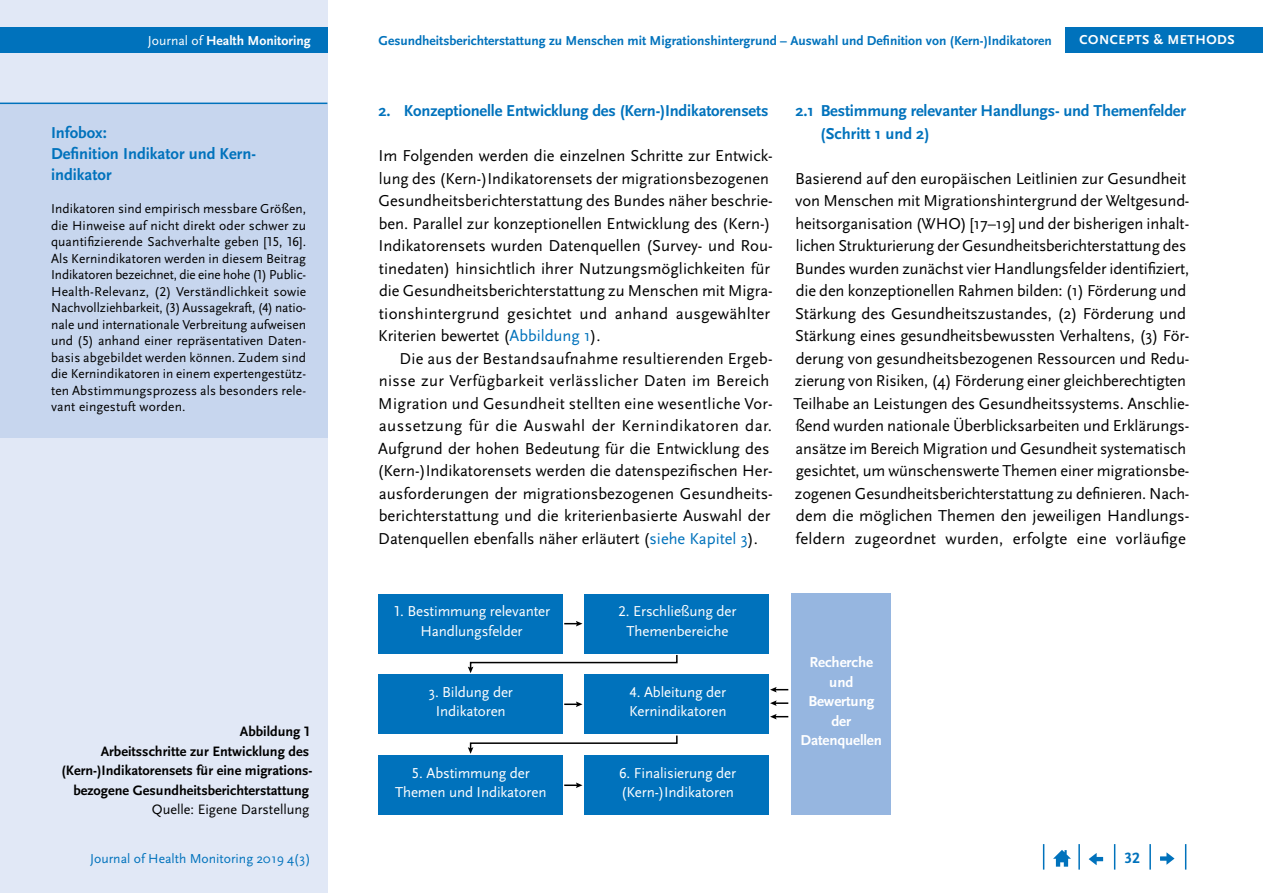
<style>
.page{position:relative;width:1263px;height:893px;background:#fff}
.page>*{position:absolute;margin:0;border:0;box-sizing:border-box;transform-origin:0 0}
.t1{font:16.5px/22.5px "Scala Sans Pro";color:#000}
.t2{font:700 16.5px/21px "Scala Sans Pro";letter-spacing:-.01em;color:#0072bc}
.t3{font:700 15.75px "Scala Sans Pro";color:#0072bc}
.t4{font:15px/19.5px "Scala Sans Pro";letter-spacing:-.01em;color:#fff;text-align:center}
.t5{font:700 15px/19.5px "Scala Sans Pro";letter-spacing:-.01em;color:#fff;text-align:center}
.t6{font:700 14.25px/19.5px "Scala Sans Pro";color:#000;text-align:right}
.t7{font:14.25px "Scala Sans Pro";color:#000}
.t8{font:13.65px "Scala Sans Pro";color:#0072bc}
.t9{font:700 13.65px "Scala Sans Pro";color:#fff}
.t10{font:13.5px/16.5px "Scala Sans Pro";letter-spacing:.01em;color:#000;text-align:justify}
.t11{font:700 13.5px "Scala Sans Pro";color:#0072bc}
.t12{font:700 13.5px "Scala Sans Pro";letter-spacing:.04em;color:#fff}
.s1{font-weight:400}
.s2{color:#0072bc}
</style>
<div class="page">
<div style="left:0;top:0;width:327px;height:893px;background:#e1e8f6"></div>
<div style="left:0;top:28px;width:327px;height:25px;background:#0072bc"></div>
<svg style="left:1185px;top:844px;width:1px;height:26px"></svg>
<hr style="left:1149px;top:844px;width:2px;height:26px;background:#0072bc">
<svg style="left:1114px;top:844px;width:1px;height:26px"></svg>
<hr style="left:1078px;top:844px;width:2px;height:26px;background:#0072bc">
<svg style="left:1043px;top:844px;width:1px;height:26px"></svg>
<svg style="left:1053px;top:850px;width:18px;height:17px"></svg>
<svg style="left:1089px;top:853px;width:14px;height:12px"></svg>
<svg style="left:1160px;top:852px;width:14px;height:13px"></svg>
<div style="left:1065px;top:28px;width:198px;height:25px;background:#0072bc"></div>
<div style="left:378px;top:594px;width:185px;height:59px;background:#0072bc"></div>
<div style="left:585px;top:594px;width:184px;height:59px;background:#0072bc"></div>
<div style="left:791px;top:594px;width:99px;height:221px;background:#96b6e0"></div>
<div style="left:378px;top:675px;width:185px;height:59px;background:#0072bc"></div>
<div style="left:585px;top:675px;width:184px;height:59px;background:#0072bc"></div>
<div style="left:378px;top:755px;width:185px;height:60px;background:#0072bc"></div>
<div style="left:585px;top:755px;width:184px;height:60px;background:#0072bc"></div>
<svg style="left:468px;top:653px;width:210px;height:20px"></svg>
<svg style="left:564px;top:621px;width:18px;height:5px"></svg>
<svg style="left:770px;top:687px;width:18px;height:5px"></svg>
<svg style="left:468px;top:735px;width:210px;height:19px"></svg>
<svg style="left:564px;top:701px;width:18px;height:6px"></svg>
<svg style="left:564px;top:782px;width:18px;height:6px"></svg>
<svg style="left:770px;top:700px;width:18px;height:6px"></svg>
<svg style="left:770px;top:714px;width:18px;height:5px"></svg>
<div style="left:0;top:105px;width:327px;height:333px;background:#c7d6ee"></div>
<hr style="left:0;top:103px;width:327px;height:1px;background:#0072bc">
<p class="t9" style="left:148px;top:33px;width:164px"><span class="s1">Journal of</span> Health Monitoring</p>
<p class="t11" style="left:378px;top:33px;width:675px">Gesundheitsberichterstattung zu Menschen mit Migrationshintergrund – Auswahl und Definition von (Kern-)Indikatoren</p>
<p class="t12" style="left:1079px;top:32px;width:157px">CONCEPTS &amp; METHODS</p>
<p class="t2" style="left:51px;top:122px;width:205px">Infobox:<br>Definition Indikator und Kern&shy;indikator</p>
<p class="t10" style="left:51px;top:200px;width:257px">Indikatoren sind empirisch messbare Größen, die Hinweise auf nicht direkt oder schwer zu quantifizierende Sachverhalte geben [15, 16].<br>Als Kernindikatoren werden in diesem Beitrag Indikatoren bezeichnet, die eine hohe (1) Public-Health-Relevanz, (2) Verständlichkeit sowie Nachvollziehbarkeit, (3) Aussagekraft, (4) natio&shy;nale und internationale Verbreitung aufweisen und (5) anhand einer repräsentativen Daten&shy;basis abgebildet werden können. Zudem sind die Kernindikatoren in einem expertengestütz&shy;ten Abstimmungsprozess als besonders rele&shy;vant eingestuft worden.</p>
<p class="t6" style="left:61px;top:722px;width:252px">Abbildung 1<br>Arbeitsschritte zur Entwicklung des (Kern-)Indikatorensets für eine migrations&shy;bezogene Gesundheitsberichterstattung</p>
<p class="t7" style="left:152px;top:801px;width:159px">Quelle: Eigene Darstellung</p>
<p class="t2" style="left:379px;top:100px;width:391px">2. Konzeptionelle Entwicklung des (Kern-)Indikatorensets</p>
<p class="t1" style="left:378px;top:144px;width:396px">Im Folgenden werden die einzelnen Schritte zur Entwick&shy;lung des (Kern-)Indikatorensets der migrationsbezogenen Gesundheitsberichterstattung des Bundes näher beschrie&shy;ben. Parallel zur konzeptionellen Entwicklung des (Kern-)<br>Indikatorensets wurden Datenquellen (Survey- und Rou&shy;tinedaten) hinsichtlich ihrer Nutzungsmöglichkeiten für die Gesundheitsberichterstattung zu Menschen mit Migra&shy;tionshintergrund gesichtet und anhand ausgewählter Kriterien bewertet (<span class="s2">Abbildung 1</span>).</p>
<p class="t1" style="left:377px;top:347px;width:397px;text-indent:22px">Die aus der Bestandsaufnahme resultierenden Ergeb&shy;nisse zur Verfügbarkeit verlässlicher Daten im Bereich Migration und Gesundheit stellten eine wesentliche Vor&shy;aussetzung für die Auswahl der Kernindikatoren dar.<br>Aufgrund der hohen Bedeutung für die Entwicklung des (Kern-)Indikatorensets werden die datenspezifischen Her&shy;ausforderungen der migrationsbezogenen Gesundheits&shy;berichterstattung und die kriterienbasierte Auswahl der Datenquellen ebenfalls näher erläutert (<span class="s2">siehe Kapitel 3</span>).</p>
<p class="t2" style="left:821px;top:99px;width:367px;line-height:22.5px;text-indent:-25px">2.1 Bestimmung relevanter Handlungs- und Themenfelder (Schritt 1 und 2)</p>
<p class="t1" style="left:794px;top:167px;width:397px">Basierend auf den europäischen Leitlinien zur Gesundheit von Menschen mit Migrationshintergrund der Weltgesund&shy;heitsorganisation (WHO) [17–19] und der bisherigen inhalt&shy;lichen Strukturierung der Gesundheitsberichterstattung des Bundes wurden zunächst vier Handlungsfelder identifiziert, die den konzeptionellen Rahmen bilden: (1) Förderung und Stärkung des Gesundheitszustandes, (2) Förderung und Stärkung eines gesundheitsbewussten Verhaltens, (3) För&shy;derung von gesundheitsbezogenen Ressourcen und Redu&shy;zierung von Risiken, (4) Förderung einer gleichberechtigten Teilhabe an Leistungen des Gesundheitssystems. Anschlie&shy;ßend wurden nationale Überblicksarbeiten und Erklärungs&shy;ansätze im Bereich Migration und Gesundheit systematisch gesichtet, um wünschenswerte Themen einer migrationsbe&shy;zogenen Gesundheitsberichterstattung zu definieren. Nach&shy;dem die möglichen Themen den jeweiligen Handlungs&shy;feldern zugeordnet wurden, erfolgte eine vorläufige</p>
<p class="t4" style="left:393px;top:601px;width:159px">1. Bestimmung relevanter<br>Handlungsfelder</p>
<p class="t4" style="left:618px;top:601px;width:119px">2. Erschließung der<br>Themenbereiche</p>
<p class="t4" style="left:429px;top:682px;width:86px">3. Bildung der<br>Indikatoren</p>
<p class="t4" style="left:629px;top:682px;width:99px;text-align:left">4. Ableitung der<br>Kernindikatoren</p>
<p class="t4" style="left:395px;top:763px;width:153px">5. Abstimmung der<br>Themen und Indikatoren</p>
<p class="t4" style="left:619px;top:763px;width:118px;text-align:left">6. Finalisierung der (Kern-)Indikatoren</p>
<p class="t5" style="left:801px;top:652px;width:83px">Recherche und<br>Bewertung der<br>Datenquellen</p>
<p class="t8" style="left:90px;top:850px;width:222px">Journal of Health Monitoring 2019 4(3)</p>
<p class="t3" style="left:1124px;top:849px;width:17px">32</p>
</div>
